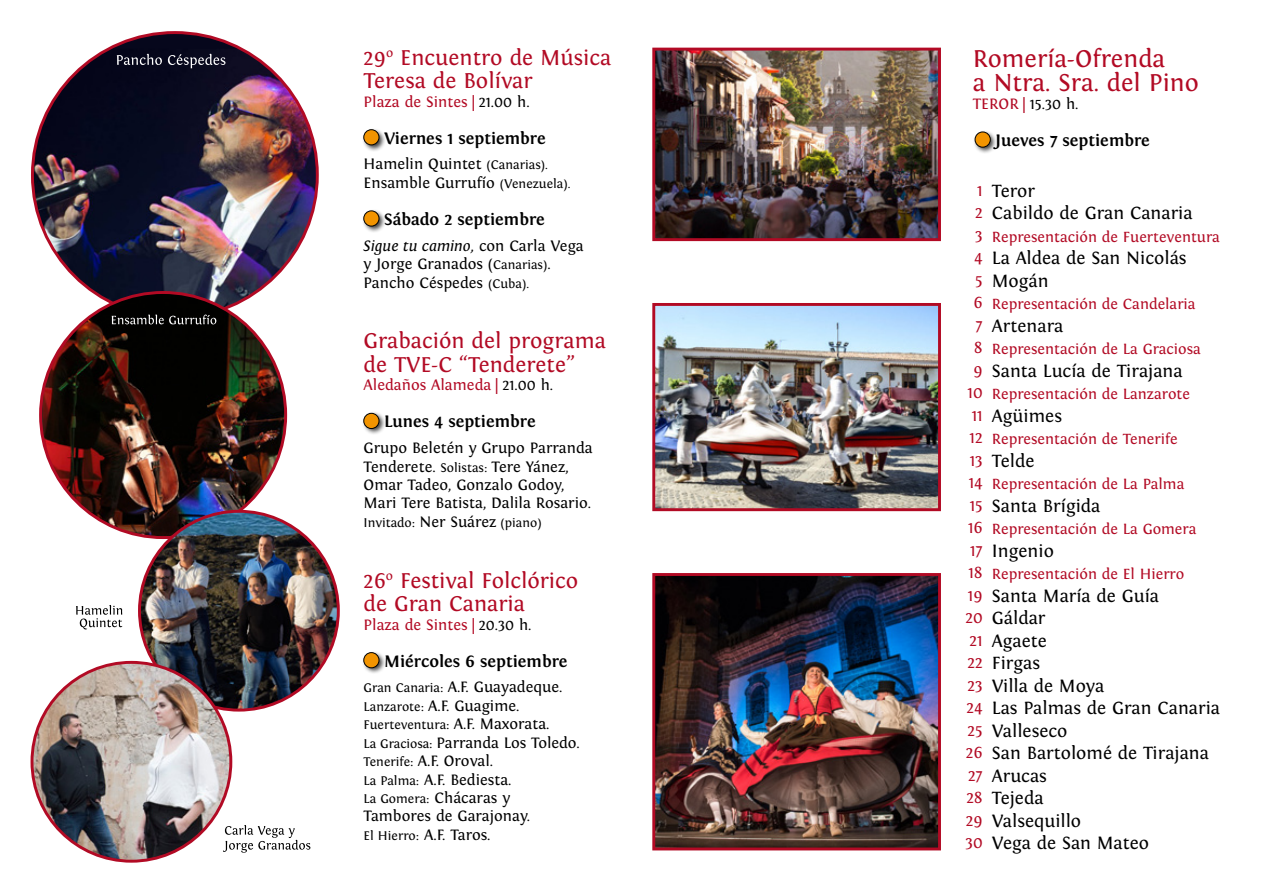
<style>
.page{position:relative;width:1263px;height:893px;background:#fff}
.page>*{position:absolute;margin:0;border:0;box-sizing:border-box;transform-origin:0 0}
.t1{font:25.5px/23.7px "Fontin";color:#b20a24}
.t2{font:22.5px/23.7px "Fontin";color:#b20a24}
.t3{font:18.6px/22.5px "Fontin";color:#000}
.t4{font:700 17.1px "Fontin";color:#000}
.t5{font:16.95px/22.5px "Fontin";color:#b20a24;text-align:right}
.t6{font:15.75px/18.5px "Fontin";color:#000}
.t7{font:15.75px "Fontin";color:#b20a24}
.t8{font:15.45px "Fontin";color:#b20a24}
.t9{font:13.2px "Fontin";color:#000}
.s1{color:#000}
.s2{font-size:13.2px}
.s3{font-style:italic}
.s4{font-size:15.75px}
.s5{font-size:13.05px}
.s6{color:#b20a24}
</style>
<div class="page">
<img style="left:32px;top:49px;width:285px;height:268px">
<img style="left:41px;top:292px;width:245px;height:246px;border-radius:123px">
<img style="left:139px;top:511px;width:199px;height:199px;border-radius:99px">
<img style="left:32px;top:662px;width:199px;height:199px;border-radius:99px">
<div style="left:972px;top:129px;width:24px;height:24px;background:#000;opacity:.75"></div>
<div style="left:975px;top:132px;width:15px;height:15px;background:#f29400;border-radius:50%"></div>
<div style="left:975px;top:132px;width:15px;height:15px;border:1px solid #000;border-radius:50%"></div>
<div style="left:361px;top:650px;width:24px;height:24px;background:#000;opacity:.75"></div>
<div style="left:364px;top:653px;width:15px;height:15px;background:#f29400;border-radius:50%"></div>
<div style="left:364px;top:652px;width:15px;height:16px;border:1px solid #000;border-radius:50%"></div>
<div style="left:361px;top:411px;width:24px;height:24px;background:#000;opacity:.75"></div>
<div style="left:364px;top:413px;width:15px;height:15px;background:#f29400;border-radius:50%"></div>
<div style="left:364px;top:413px;width:15px;height:16px;border:1px solid #000;border-radius:50%"></div>
<div style="left:361px;top:127px;width:24px;height:24px;background:#000;opacity:.75"></div>
<div style="left:364px;top:130px;width:15px;height:15px;background:#f29400;border-radius:50%"></div>
<div style="left:364px;top:129px;width:15px;height:16px;border:1px solid #000;border-radius:50%"></div>
<div style="left:361px;top:208px;width:24px;height:24px;background:#000;opacity:.75"></div>
<div style="left:364px;top:211px;width:15px;height:15px;background:#f29400;border-radius:50%"></div>
<div style="left:364px;top:211px;width:15px;height:15px;border:1px solid #000;border-radius:50%"></div>
<svg style="left:223px;top:825px;width:87px;height:28px"></svg>
<svg style="left:112px;top:315px;width:104px;height:9px"></svg>
<svg style="left:117px;top:54px;width:108px;height:14px;background:#393a4a"></svg>
<img style="left:656px;top:52px;width:281px;height:185px">
<div style="left:652px;top:48px;width:289px;height:193px;border:3px solid #b20a24"></div>
<img style="left:656px;top:577px;width:281px;height:269px">
<div style="left:652px;top:573px;width:289px;height:277px;border:3px solid #b20a24"></div>
<img style="left:656px;top:307px;width:281px;height:200px">
<div style="left:652px;top:303px;width:289px;height:208px;border:3px solid #b20a24"></div>
<svg style="left:76px;top:605px;width:46px;height:24px"></svg>
<h2 class="t2" style="left:364px;top:45px;width:249px">29<sup>o</sup> Encuentro de Música<br>Teresa de Bolívar</h2>
<p class="t7" style="left:364px;top:93px;width:168px">Plaza de Sintes | <span class="s1">21.00 h.</span></p>
<p class="t4" style="left:384px;top:128px;width:163px">Viernes 1 septiembre</p>
<p class="t6" style="left:364px;top:155px;width:208px">Hamelin Quintet <span class="s2">(Canarias).<br></span>Ensamble Gurrufío <span class="s2">(Venezuela).</span></p>
<p class="t4" style="left:384px;top:210px;width:162px">Sábado 2 septiembre</p>
<p class="t6" style="left:364px;top:236px;width:222px"><span class="s3">Sigue tu camino,</span> con Carla Vega y Jorge Granados (<span class="s2">Canarias)</span>.<br>Pancho Céspedes <span class="s2">(Cuba).</span></p>
<h2 class="t2" style="left:364px;top:329px;width:244px">Grabación del programa de tve-c “Tenderete”</h2>
<p class="t7" style="left:364px;top:376px;width:191px">Aledaños Alameda | <span class="s1">21.00 h.</span></p>
<p class="t4" style="left:384px;top:412px;width:153px">Lunes 4 septiembre</p>
<p class="t6" style="left:364px;top:438px;width:231px">Grupo Beletén y Grupo Parranda<br>Tenderete. <span class="s2">Solistas:</span> Tere Yánez,<br>Omar Tadeo, Gonzalo Godoy,<br>Mari Tere Batista, Dalila Rosario.</p>
<p class="t9" style="left:364px;top:515px;width:180px">Invitado: <span class="s4">Ner Suárez</span> <span class="s5">(piano)</span></p>
<h2 class="t2" style="left:364px;top:568px;width:216px">26<sup>o</sup> Festival Folclórico de Gran Canaria</h2>
<p class="t7" style="left:364px;top:616px;width:169px">Plaza de Sintes | <span class="s1">20.30 h.</span></p>
<p class="t4" style="left:384px;top:651px;width:185px">Miércoles 6 septiembre</p>
<p class="t6" style="left:364px;top:678px;width:200px"><span class="s2">Gran Canaria:</span> A.F. Guayadeque.<br><span class="s2">Lanzarote:</span> A.F. Guagime.</p>
<p class="t9" style="left:364px;top:717px;width:187px">Fuerteventura: <span class="s4">A.F. Maxorata.</span></p>
<p class="t6" style="left:364px;top:733px;width:218px"><span class="s2">La Graciosa:</span> Parranda Los Toledo.<br><span class="s2">Tenerife:</span> A.F. Oroval.<br><span class="s2">La Palma:</span> A.F. Bediesta.</p>
<p class="t9" style="left:364px;top:791px;width:148px">La Gomera: <span class="s4">Chácaras y</span></p>
<p class="t6" style="left:364px;top:807px;width:168px">Tambores de Garajonay.<br><span class="s2">El Hierro:</span> A.F. Taros.</p>
<h1 class="t1" style="left:973px;top:46px;width:228px">Romería-Ofrenda<br>a Ntra. Sra. del Pino</h1>
<p class="t6" style="left:973px;top:94px;width:107px"><span class="s6">TEROR |</span> 15.30 h.</p>
<p class="t4" style="left:995px;top:131px;width:156px">Jueves 7 septiembre</p>
<p class="t5" style="left:965px;top:179px;width:19px">1<br>2<br>3<br>4<br>5<br>6<br>7<br>8<br>9<br>10<br>11<br>12<br>13<br>14<br>15<br>16<br>17<br>18<br>19<br>20<br>21<br>22<br>23<br>24<br>25<br>26<br>27<br>28<br>29<br>30</p>
<p class="t3" style="left:992px;top:179px;width:202px">Teror<br>Cabildo de Gran Canaria</p>
<p class="t8" style="left:992px;top:228px;width:230px">Representación de Fuerteventura</p>
<p class="t3" style="left:992px;top:247px;width:196px">La Aldea de San Nicolás<br>Mogán</p>
<p class="t8" style="left:992px;top:296px;width:205px">Representación de Candelaria</p>
<p class="t3" style="left:992px;top:314px;width:73px">Artenara</p>
<p class="t8" style="left:992px;top:341px;width:210px">Representación de La Graciosa</p>
<p class="t3" style="left:992px;top:359px;width:192px">Santa Lucía de Tirajana</p>
<p class="t8" style="left:992px;top:386px;width:200px">Representación de Lanzarote</p>
<p class="t3" style="left:992px;top:404px;width:72px">Agüimes</p>
<p class="t8" style="left:992px;top:431px;width:187px">Representación de Tenerife</p>
<p class="t3" style="left:992px;top:449px;width:44px">Telde</p>
<p class="t8" style="left:992px;top:476px;width:194px">Representación de La Palma</p>
<p class="t3" style="left:992px;top:494px;width:110px">Santa Brígida</p>
<p class="t8" style="left:992px;top:521px;width:206px">Representación de La Gomera</p>
<p class="t3" style="left:992px;top:539px;width:64px">Ingenio</p>
<p class="t8" style="left:992px;top:566px;width:194px">Representación de El Hierro</p>
<p class="t3" style="left:992px;top:584px;width:230px">Santa María de Guía<br>Gáldar<br>Agaete<br>Firgas<br>Villa de Moya<br>Las Palmas de Gran Canaria<br>Valleseco<br>San Bartolomé de Tirajana<br>Arucas<br>Tejeda<br>Valsequillo<br>Vega de San Mateo</p>
</div>
